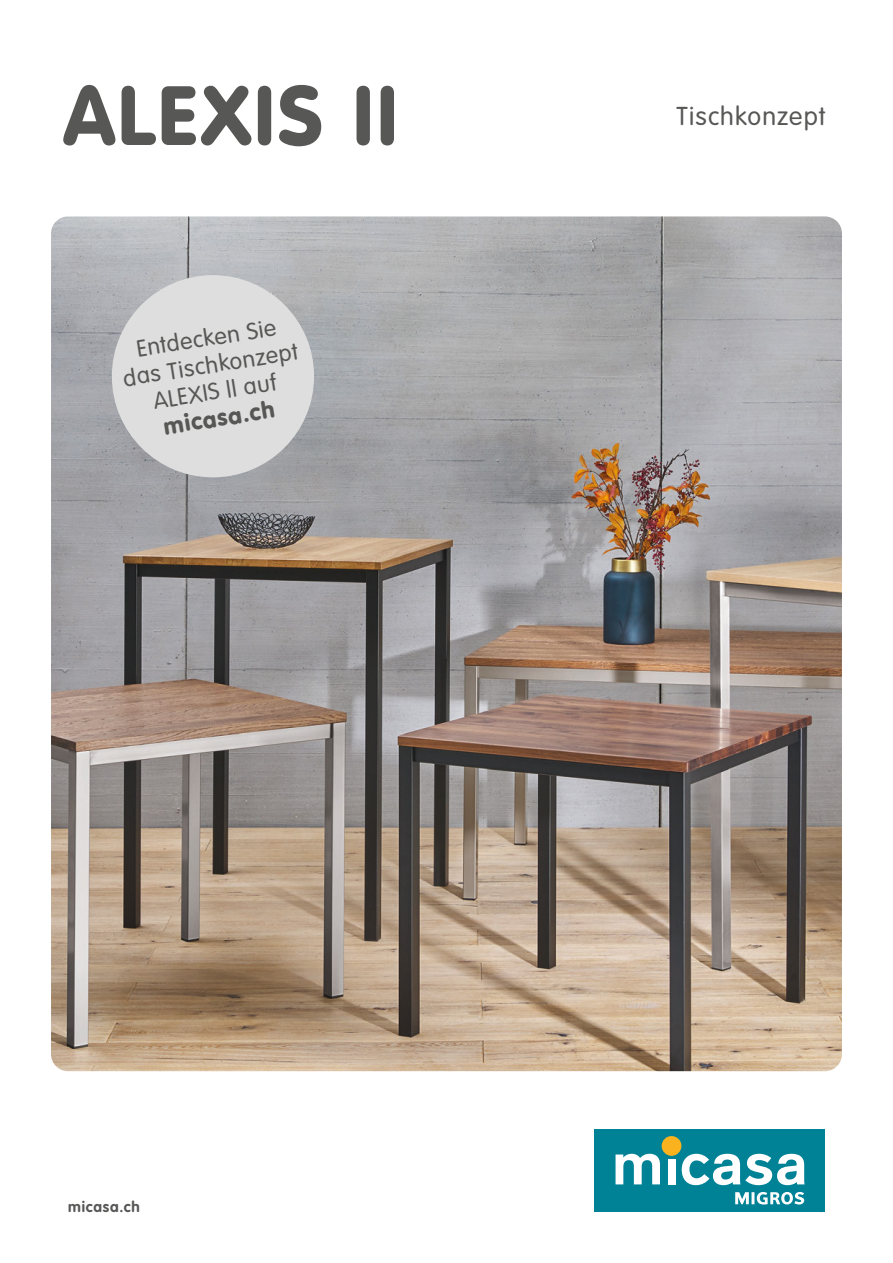
<style>
.page{position:relative;width:893px;height:1263px;background:#fff}
.page>*{position:absolute;margin:0;border:0;box-sizing:border-box;transform-origin:0 0}
.t1{font:900 82.5px "VAG Rounded";letter-spacing:.045em;color:#575756}
.t2{font:300 25.5px "VAG Rounded";letter-spacing:.045em;color:#575756}
.t3{font:300 23.25px/27px "VAG Rounded";color:#575756;text-align:center}
.t4{font:900 23.25px "VAG Rounded";color:#575756}
.t5{font:700 15px "VAG Rounded";letter-spacing:.055em;color:#575756}
</style>
<div class="page">
<img style="left:51px;top:216px;width:791px;height:855px">
<div style="left:595px;top:1129px;width:230px;height:83px;background:#008296"></div>
<svg style="left:735px;top:1192px;width:69px;height:12px"></svg>
<svg style="left:616px;top:1154px;width:44px;height:30px"></svg>
<div style="left:662px;top:1136px;width:19px;height:20px;background:#fab31e;border-radius:50%"></div>
<div style="left:667px;top:1159px;width:8px;height:25px;background:#fff"></div>
<svg style="left:682px;top:1154px;width:122px;height:31px"></svg>
<div style="left:112px;top:275px;width:202px;height:202px;background:#dedede;border-radius:50%"></div>
<h1 class="t1" style="left:63px;top:66px;width:335px">ALEXIS II</h1>
<p class="t3" style="left:117px;top:338px;width:178px;rotate:-9deg">Entdecken Sie das Tischkonzept<br>ALEXIS ll auf</p>
<p class="t4" style="left:162px;top:413px;width:113px;rotate:-9deg">micasa.ch</p>
<p class="t2" style="left:677px;top:102px;width:150px">Tischkonzept</p>
<p class="t5" style="left:68px;top:1198px;width:73px">micasa.ch</p>
</div>
